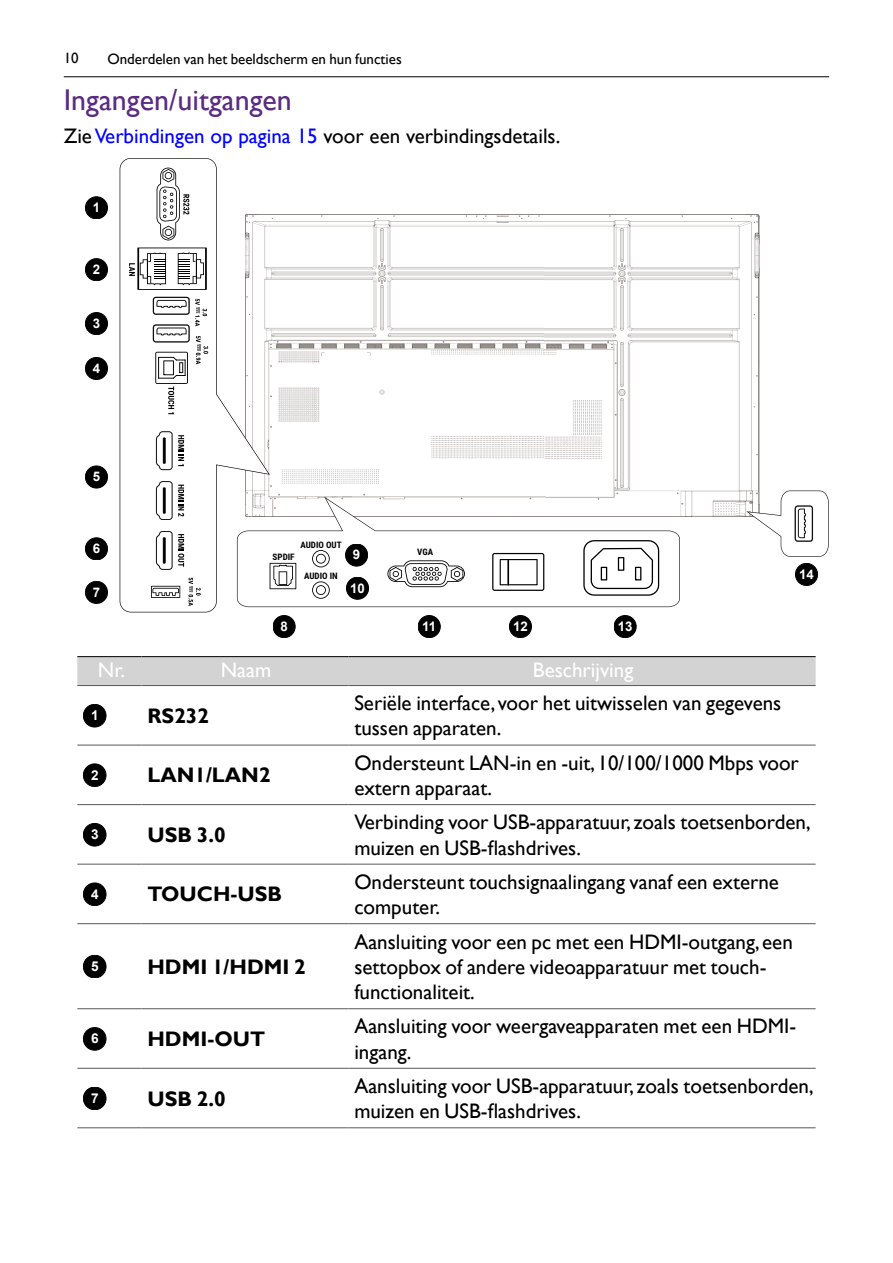
<style>
.page{position:relative;width:893px;height:1263px;background:#fff}
.page>*{position:absolute;margin:0;border:0;box-sizing:border-box;transform-origin:0 0}
.t1{font:30px "Gill Sans";color:#5b2b82}
.t2{font:21px/25.2px "Gill Sans";color:#000}
.t3{font:700 21px "Gill Sans";color:#000}
.t4{font:21px "Gill Sans";color:#fff}
.t5{font:15px "Gill Sans";color:#000}
.t6{font:700 13.65px "Arial";color:#fff}
.t7{font:700 13.2px "Arial";color:#fff}
.t8{font:700 9px "Roboto Condensed";letter-spacing:-.005em;color:#000}
.s1{color:#00f}
</style>
<div class="page">
<hr style="left:64px;top:77px;width:765px;height:1px;background:#000">
<img style="left:270px;top:214px;width:489px;height:302px">
<svg style="left:120px;top:158px;width:150px;height:454px"></svg>
<svg style="left:151px;top:586px;width:29px;height:12px"></svg>
<svg style="left:237px;top:497px;width:443px;height:110px"></svg>
<svg style="left:270px;top:563px;width:26px;height:26px"></svg>
<svg style="left:387px;top:560px;width:78px;height:27px"></svg>
<svg style="left:746px;top:491px;width:83px;height:66px"></svg>
<svg style="left:157px;top:167px;width:32px;height:74px"></svg>
<svg style="left:129px;top:247px;width:78px;height:43px"></svg>
<svg style="left:156px;top:431px;width:28px;height:39px"></svg>
<svg style="left:153px;top:297px;width:55px;height:117px"></svg>
<svg style="left:156px;top:481px;width:28px;height:39px"></svg>
<svg style="left:156px;top:531px;width:28px;height:39px"></svg>
<svg style="left:188px;top:578px;width:13px;height:28px"></svg>
<svg style="left:492px;top:553px;width:52px;height:38px"></svg>
<svg style="left:583px;top:540px;width:76px;height:56px"></svg>
<svg style="left:312px;top:581px;width:18px;height:18px"></svg>
<svg style="left:312px;top:550px;width:18px;height:17px"></svg>
<div style="left:85px;top:197px;width:23px;height:22px;background:#000;border-radius:50%"></div>
<div style="left:85px;top:197px;width:23px;height:22px;border:1px solid #000;border-radius:50%"></div>
<div style="left:85px;top:259px;width:23px;height:22px;background:#000;border-radius:50%"></div>
<div style="left:85px;top:259px;width:23px;height:22px;border:1px solid #000;border-radius:50%"></div>
<div style="left:85px;top:313px;width:23px;height:22px;background:#000;border-radius:50%"></div>
<div style="left:85px;top:313px;width:23px;height:22px;border:1px solid #000;border-radius:50%"></div>
<div style="left:85px;top:357px;width:23px;height:22px;background:#000;border-radius:50%"></div>
<div style="left:85px;top:357px;width:23px;height:22px;border:1px solid #000;border-radius:50%"></div>
<div style="left:273px;top:615px;width:22px;height:23px;background:#000;border-radius:50%"></div>
<div style="left:273px;top:615px;width:22px;height:23px;border:1px solid #000;border-radius:50%"></div>
<div style="left:85px;top:466px;width:23px;height:22px;background:#000;border-radius:50%"></div>
<div style="left:85px;top:466px;width:23px;height:22px;border:1px solid #000;border-radius:50%"></div>
<div style="left:85px;top:538px;width:23px;height:22px;background:#000;border-radius:50%"></div>
<div style="left:85px;top:538px;width:23px;height:22px;border:1px solid #000;border-radius:50%"></div>
<div style="left:85px;top:581px;width:23px;height:22px;background:#000;border-radius:50%"></div>
<div style="left:85px;top:581px;width:23px;height:22px;border:1px solid #000;border-radius:50%"></div>
<div style="left:509px;top:615px;width:22px;height:23px;background:#000;border-radius:50%"></div>
<div style="left:509px;top:615px;width:23px;height:23px;border:1px solid #000;border-radius:50%"></div>
<div style="left:346px;top:544px;width:22px;height:22px;background:#000;border-radius:50%"></div>
<div style="left:345px;top:544px;width:23px;height:22px;border:1px solid #000;border-radius:50%"></div>
<div style="left:346px;top:577px;width:23px;height:22px;background:#000;border-radius:50%"></div>
<div style="left:346px;top:577px;width:23px;height:22px;border:1px solid #000;border-radius:50%"></div>
<div style="left:418px;top:615px;width:22px;height:23px;background:#000;border-radius:50%"></div>
<div style="left:418px;top:615px;width:22px;height:23px;border:1px solid #000;border-radius:50%"></div>
<div style="left:614px;top:615px;width:22px;height:23px;background:#000;border-radius:50%"></div>
<div style="left:614px;top:615px;width:22px;height:23px;border:1px solid #000;border-radius:50%"></div>
<div style="left:795px;top:563px;width:22px;height:22px;background:#000;border-radius:50%"></div>
<div style="left:795px;top:563px;width:23px;height:22px;border:1px solid #000;border-radius:50%"></div>
<div style="left:77px;top:657px;width:739px;height:28px;background:#d3d3d4"></div>
<svg style="left:77px;top:704px;width:739px;height:406px"></svg>
<hr style="left:77px;top:656px;width:64px;height:1px;background:#000">
<hr style="left:348px;top:656px;width:468px;height:1px;background:#000">
<hr style="left:141px;top:656px;width:207px;height:1px;background:#000">
<hr style="left:77px;top:685px;width:64px;height:1px;background:#5a5757">
<hr style="left:141px;top:685px;width:207px;height:1px;background:#5a5757">
<hr style="left:348px;top:685px;width:468px;height:1px;background:#5a5757">
<hr style="left:77px;top:745px;width:64px;height:1px;background:#5a5757">
<hr style="left:141px;top:745px;width:207px;height:1px;background:#5a5757">
<hr style="left:348px;top:745px;width:468px;height:1px;background:#5a5757">
<hr style="left:77px;top:804px;width:64px;height:1px;background:#5a5757">
<hr style="left:141px;top:804px;width:207px;height:1px;background:#5a5757">
<hr style="left:348px;top:804px;width:468px;height:1px;background:#5a5757">
<hr style="left:77px;top:864px;width:64px;height:1px;background:#5a5757">
<hr style="left:141px;top:864px;width:207px;height:1px;background:#5a5757">
<hr style="left:348px;top:864px;width:468px;height:1px;background:#5a5757">
<hr style="left:77px;top:923px;width:64px;height:1px;background:#5a5757">
<hr style="left:141px;top:923px;width:207px;height:1px;background:#5a5757">
<hr style="left:348px;top:923px;width:468px;height:1px;background:#5a5757">
<hr style="left:77px;top:1008px;width:64px;height:1px;background:#5a5757">
<hr style="left:141px;top:1008px;width:207px;height:1px;background:#5a5757">
<hr style="left:348px;top:1008px;width:468px;height:1px;background:#5a5757">
<hr style="left:77px;top:1068px;width:64px;height:1px;background:#5a5757">
<hr style="left:141px;top:1068px;width:207px;height:1px;background:#5a5757">
<hr style="left:348px;top:1068px;width:468px;height:1px;background:#5a5757">
<hr style="left:77px;top:1127px;width:64px;height:1px;background:#5a5757">
<hr style="left:141px;top:1127px;width:207px;height:1px;background:#5a5757">
<hr style="left:348px;top:1127px;width:468px;height:1px;background:#5a5757">
<div style="left:83px;top:704px;width:23px;height:23px;background:#000;border-radius:50%"></div>
<div style="left:83px;top:704px;width:23px;height:23px;border:1px solid #000;border-radius:50%"></div>
<div style="left:83px;top:764px;width:23px;height:22px;background:#000;border-radius:50%"></div>
<div style="left:83px;top:764px;width:23px;height:22px;border:1px solid #000;border-radius:50%"></div>
<div style="left:83px;top:823px;width:23px;height:23px;background:#000;border-radius:50%"></div>
<div style="left:83px;top:823px;width:23px;height:23px;border:1px solid #000;border-radius:50%"></div>
<div style="left:83px;top:883px;width:23px;height:23px;background:#000;border-radius:50%"></div>
<div style="left:83px;top:883px;width:23px;height:23px;border:1px solid #000;border-radius:50%"></div>
<div style="left:83px;top:955px;width:23px;height:23px;background:#000;border-radius:50%"></div>
<div style="left:83px;top:955px;width:23px;height:23px;border:1px solid #000;border-radius:50%"></div>
<div style="left:83px;top:1027px;width:23px;height:23px;background:#000;border-radius:50%"></div>
<div style="left:83px;top:1027px;width:23px;height:23px;border:1px solid #000;border-radius:50%"></div>
<div style="left:83px;top:1087px;width:23px;height:23px;background:#000;border-radius:50%"></div>
<div style="left:83px;top:1087px;width:23px;height:23px;border:1px solid #000;border-radius:50%"></div>
<p class="t5" style="left:64px;top:49px;width:16px">10</p>
<p class="t5" style="left:107px;top:50px;width:296px">Onderdelen van het beeldscherm en hun functies</p>
<h1 class="t1" style="left:64px;top:83px;width:230px">Ingangen/uitgangen</h1>
<p class="t2" style="left:64px;top:124px;width:498px">Zie <span class="s1">Verbindingen op pagina 15</span> voor een verbindingsdetails.</p>
<p class="t7" style="left:93px;top:198px;width:9px">1</p>
<p class="t7" style="left:93px;top:260px;width:9px">2</p>
<p class="t7" style="left:93px;top:314px;width:9px">3</p>
<p class="t7" style="left:93px;top:359px;width:9px">4</p>
<p class="t7" style="left:93px;top:467px;width:9px">5</p>
<p class="t7" style="left:93px;top:539px;width:9px">6</p>
<p class="t7" style="left:93px;top:583px;width:9px">7</p>
<p class="t8" style="left:300px;top:538px;width:43px">AUDIO OUT</p>
<p class="t8" style="left:273px;top:551px;width:23px">SPDIF</p>
<p class="t8" style="left:304px;top:569px;width:35px">AUDIO IN</p>
<p class="t7" style="left:353px;top:545px;width:9px">9</p>
<p class="t7" style="left:350px;top:579px;width:16px">10</p>
<p class="t7" style="left:280px;top:617px;width:9px">8</p>
<p class="t8" style="left:417px;top:546px;width:17px">VGA</p>
<p class="t7" style="left:422px;top:617px;width:16px">11</p>
<p class="t7" style="left:618px;top:617px;width:16px">13</p>
<p class="t7" style="left:513px;top:617px;width:16px">12</p>
<p class="t4" style="left:98px;top:658px;width:29px">Nr.</p>
<p class="t4" style="left:221px;top:658px;width:52px">Naam</p>
<p class="t4" style="left:533px;top:658px;width:102px">Beschrijving</p>
<p class="t6" style="left:91px;top:706px;width:9px">1</p>
<p class="t3" style="left:147px;top:703px;width:63px">RS232</p>
<p class="t2" style="left:354px;top:691px;width:428px">Seriële interface, voor het uitwisselen van gegevens tussen apparaten.</p>
<p class="t7" style="left:799px;top:565px;width:16px">14</p>
<p class="t6" style="left:91px;top:765px;width:9px">2</p>
<p class="t3" style="left:147px;top:763px;width:125px">LAN1/LAN2</p>
<p class="t6" style="left:91px;top:825px;width:9px">3</p>
<p class="t3" style="left:147px;top:822px;width:80px">USB 3.0</p>
<p class="t6" style="left:91px;top:884px;width:9px">4</p>
<p class="t3" style="left:147px;top:882px;width:136px">TOUCH-USB</p>
<p class="t6" style="left:91px;top:956px;width:9px">5</p>
<p class="t3" style="left:147px;top:954px;width:160px">HDMI 1/HDMI 2</p>
<p class="t6" style="left:91px;top:1029px;width:9px">6</p>
<p class="t3" style="left:147px;top:1026px;width:119px">HDMI-OUT</p>
<p class="t6" style="left:91px;top:1088px;width:9px">7</p>
<p class="t3" style="left:147px;top:1086px;width:80px">USB 2.0</p>
<p class="t2" style="left:354px;top:750px;width:446px">Ondersteunt LAN-in en -uit, 10/100/1000 Mbps voor extern apparaat.</p>
<p class="t2" style="left:354px;top:810px;width:458px">Verbinding voor USB-apparatuur, zoals toetsenborden, muizen en USB-flashdrives.</p>
<p class="t2" style="left:354px;top:869px;width:426px">Ondersteunt touchsignaalingang vanaf een externe computer.</p>
<p class="t2" style="left:354px;top:929px;width:440px">Aansluiting voor een pc met een HDMI-outgang, een settopbox of andere videoapparatuur met touch&shy;functionaliteit.</p>
<p class="t2" style="left:354px;top:1014px;width:443px">Aansluiting voor weergaveapparaten met een HDMI&shy;ingang.</p>
<p class="t2" style="left:354px;top:1074px;width:461px">Aansluiting voor USB-apparatuur, zoals toetsenborden, muizen en USB-flashdrives.</p>
</div>
